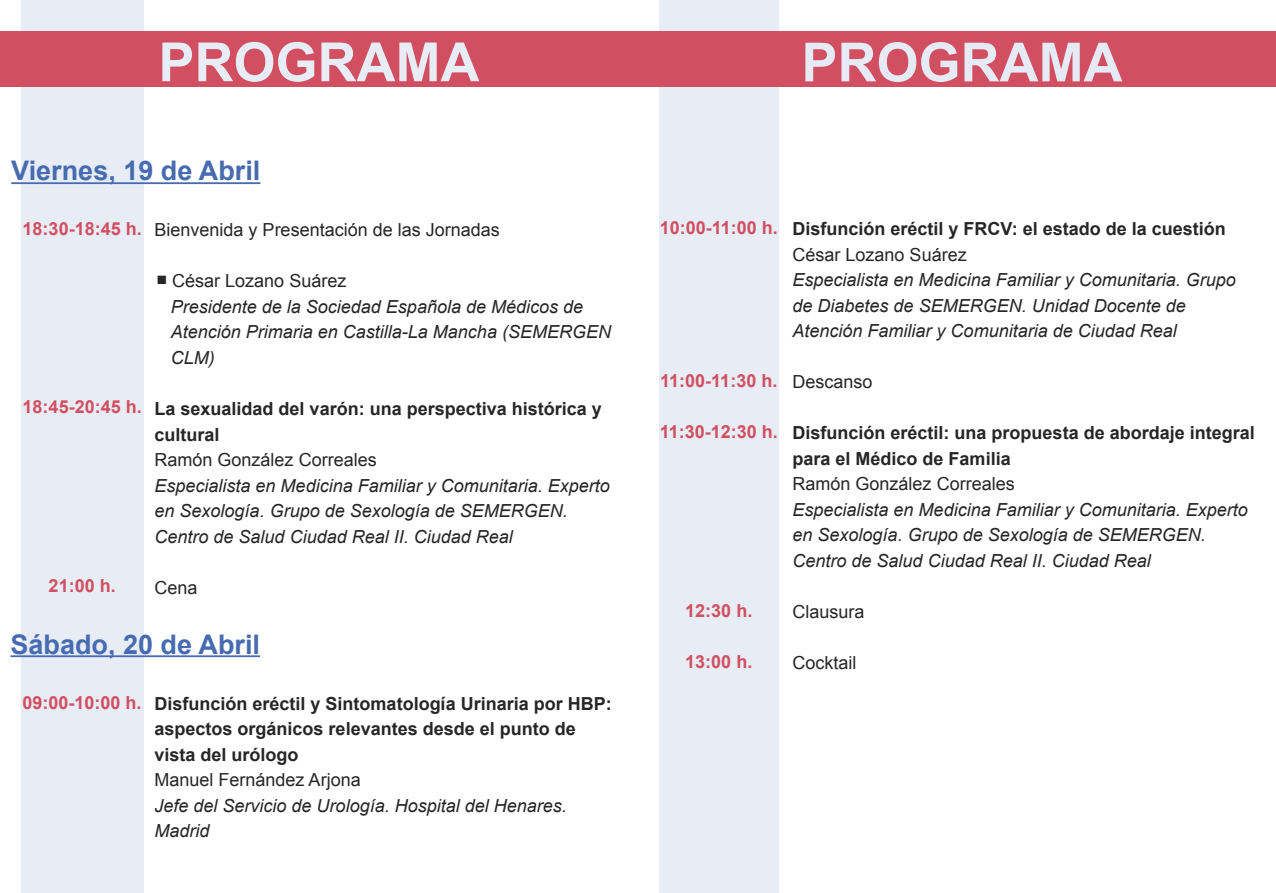
<style>
.page{position:relative;width:1276px;height:893px;background:#fff}
.page>*{position:absolute;margin:0;border:0;box-sizing:border-box;transform-origin:0 0}
.t1{font:700 54px "Arial";color:#e7ecf5}
.t2{font:700 54px "Arial";color:#e5eaf4}
.t3{font:700 27px "Arial";color:#476bb1}
.t4{font:italic 18px/25.5px "Arial";color:#272627}
.t5{font:700 18px/25.5px "Arial";color:#272627}
.t6{font:18px "Arial";color:#272627}
.t7{font:700 18px "Arial";color:#d14f61}
</style>
<div class="page">
<div style="left:659px;top:0;width:119px;height:893px;background:#e7ecf5"></div>
<div style="left:21px;top:0;width:123px;height:893px;background:#e7ecf5"></div>
<div style="left:0;top:31px;width:1276px;height:56px;background:#d14f61"></div>
<hr style="left:11px;top:182px;width:249px;height:2px;background:#476bb1">
<hr style="left:10px;top:655px;width:250px;height:2px;background:#476bb1">
<h1 class="t1" style="left:158px;top:32px;width:322px">PROGRAMA</h1>
<h2 class="t3" style="left:11px;top:156px;width:251px">Viernes, 19 de Abril</h2>
<p class="t7" style="left:23px;top:218px;width:121px">18:30-18:45 h.</p>
<p class="t7" style="left:23px;top:397px;width:121px">18:45-20:45 h.</p>
<p class="t7" style="left:49px;top:575px;width:69px">21:00 h.</p>
<p class="t6" style="left:155px;top:220px;width:347px">Bienvenida y Presentación de las Jornadas</p>
<p class="t6" style="left:156px;top:271px;width:191px">■ César Lozano Suárez</p>
<p class="t4" style="left:171px;top:294px;width:442px">Presidente de la Sociedad Española de Médicos de<br>Atención Primaria en Castilla-La Mancha (SEMERGEN<br>CLM)</p>
<p class="t5" style="left:155px;top:396px;width:449px">La sexualidad del varón: una perspectiva histórica y cultural</p>
<p class="t6" style="left:155px;top:450px;width:224px">Ramón González Correales</p>
<p class="t4" style="left:155px;top:472px;width:457px">Especialista en Medicina Familiar y Comunitaria. Experto en Sexología. Grupo de Sexología de SEMERGEN.<br>Centro de Salud Ciudad Real II. Ciudad Real</p>
<p class="t6" style="left:154px;top:577px;width:45px">Cena</p>
<h2 class="t3" style="left:10px;top:629px;width:251px">Sábado, 20 de Abril</h2>
<p class="t7" style="left:22px;top:693px;width:121px">09:00-10:00 h.</p>
<p class="t5" style="left:154px;top:691px;width:459px">Disfunción eréctil y Sintomatología Urinaria por HBP: aspectos orgánicos relevantes desde el punto de vista del urólogo</p>
<p class="t6" style="left:154px;top:770px;width:208px">Manuel Fernández Arjona</p>
<p class="t4" style="left:154px;top:793px;width:414px">Jefe del Servicio de Urología. Hospital del Henares.<br>Madrid</p>
<h1 class="t2" style="left:801px;top:32px;width:322px">PROGRAMA</h1>
<p class="t7" style="left:660px;top:218px;width:120px">10:00-11:00 h.</p>
<p class="t7" style="left:660px;top:371px;width:119px">11:00-11:30 h.</p>
<p class="t7" style="left:660px;top:422px;width:120px">11:30-12:30 h.</p>
<p class="t7" style="left:685px;top:601px;width:69px">12:30 h.</p>
<p class="t7" style="left:685px;top:652px;width:69px">13:00 h.</p>
<p class="t5" style="left:792px;top:216px;width:435px">Disfunción eréctil y FRCV: el estado de la cuestión</p>
<p class="t6" style="left:792px;top:244px;width:176px">César Lozano Suárez</p>
<p class="t4" style="left:792px;top:267px;width:445px">Especialista en Medicina Familiar y Comunitaria. Grupo de Diabetes de SEMERGEN. Unidad Docente de<br>Atención Familiar y Comunitaria de Ciudad Real</p>
<p class="t6" style="left:792px;top:372px;width:82px">Descanso</p>
<p class="t5" style="left:792px;top:420px;width:464px">Disfunción eréctil: una propuesta de abordaje integral para el Médico de Familia</p>
<p class="t6" style="left:792px;top:474px;width:224px">Ramón González Correales</p>
<p class="t4" style="left:792px;top:497px;width:457px">Especialista en Medicina Familiar y Comunitaria. Experto en Sexología. Grupo de Sexología de SEMERGEN.<br>Centro de Salud Ciudad Real II. Ciudad Real</p>
<p class="t6" style="left:792px;top:601px;width:74px">Clausura</p>
<p class="t6" style="left:792px;top:652px;width:66px">Cocktail</p>
</div>
